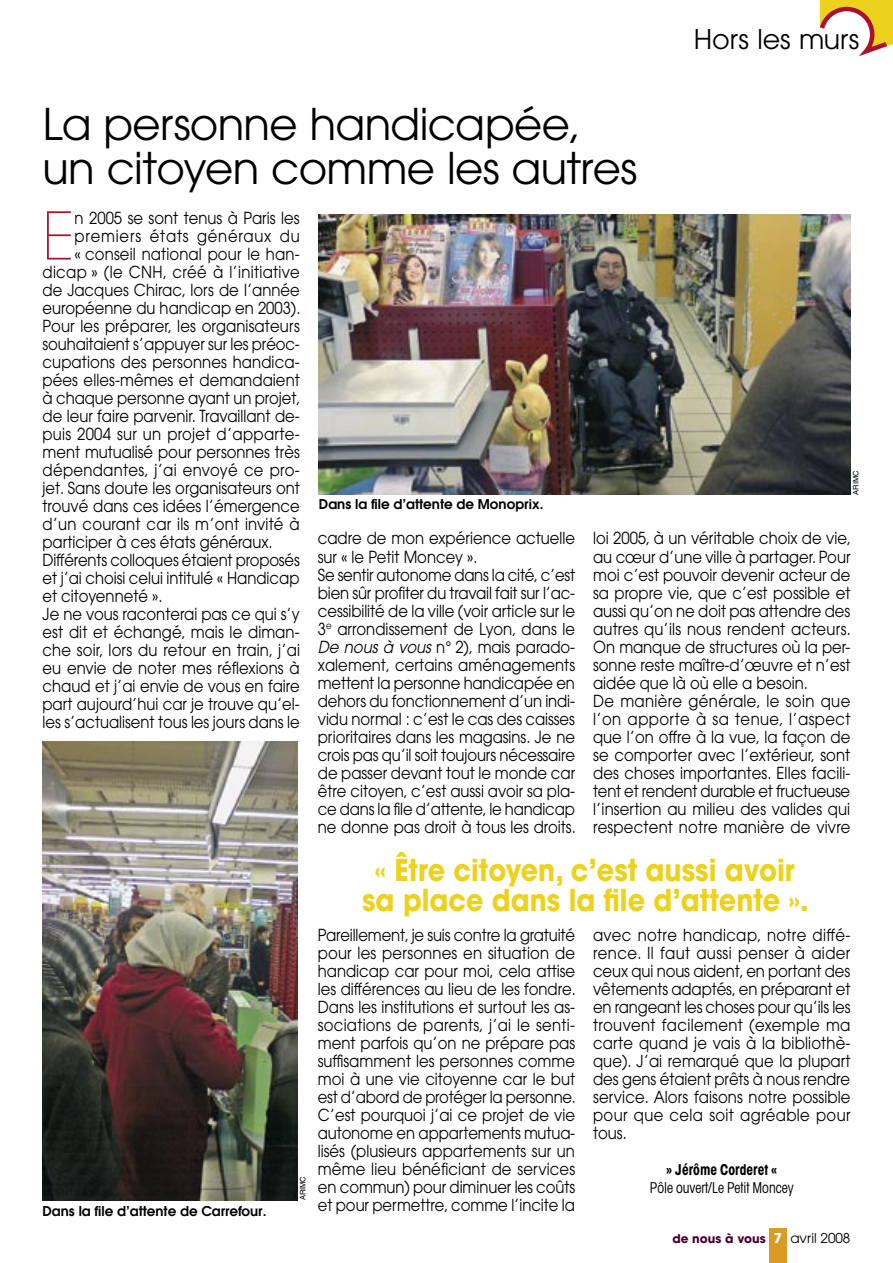
<style>
.page{position:relative;width:893px;height:1263px;background:#fff}
.page>*{position:absolute;margin:0;border:0;box-sizing:border-box;transform-origin:0 0}
.t1{font:200 65.1px "Avant Garde";color:#a9122a;scale:.9 1}
.t2{font:43.5px/43.5px "Avant Garde";letter-spacing:-.015em;color:#000}
.t3{font:700 30px/30px "Avant Garde";color:#ecd21c;text-align:center;scale:.9 1}
.t4{font:27px "Avant Garde";color:#000}
.t5{font:16.5px/18px "Avant Garde";color:#000;scale:.9 1}
.t6{font:16.5px "Avant Garde";letter-spacing:.02em;color:#000;scale:.9 1}
.t7{font:16.5px "Avant Garde";letter-spacing:.055em;color:#000;scale:.9 1}
.t8{font:condensed 15px "Avant Garde";color:#000;scale:.9 1}
.t9{font:700 condensed 15px "Avant Garde";color:#000;scale:.9 1}
.t10{font:600 13.5px "Avant Garde";color:#000}
.t11{font:700 12px "Avant Garde";color:#4b002e}
.t12{font:7.5px "Helvetica";color:#000}
.s1{font-style:italic}
.s2{font-size:13.5px;color:#fff}
.s3{font-weight:400;font-size:13.5px;color:#000}
</style>
<div class="page">
<div style="left:769px;top:1228px;width:17px;height:35px;background:#da9a23"></div>
<svg style="left:819px;top:0;width:74px;height:51px"></svg>
<img style="left:43px;top:741px;width:255px;height:459px">
<img style="left:319px;top:215px;width:531px;height:280px">
<h2 class="t2" style="left:43px;top:102px;width:596px">La personne handicapée, un citoyen comme les autres</h2>
<h3 class="t4" style="left:694px;top:22px;width:167px">Hors les murs</h3>
<h1 class="t1" style="left:43px;top:198px;width:37px">E</h1>
<p class="t5" style="left:75px;top:208px;width:252px">n 2005 se sont tenus à Paris les</p>
<p class="t7" style="left:75px;top:225px;width:252px">premiers états généraux du</p>
<p class="t5" style="left:75px;top:244px;width:252px">« conseil national pour le han-</p>
<p class="t6" style="left:43px;top:261px;width:287px">dicap » (le CNH, créé à l’initiative</p>
<p class="t5" style="left:43px;top:280px;width:287px">de Jacques Chirac, lors de l’année</p>
<p class="t5" style="left:43px;top:298px;width:288px">européenne du handicap en 2003).</p>
<p class="t5" style="left:43px;top:316px;width:287px">Pour les préparer, les organisateurs</p>
<p class="t5" style="left:43px;top:334px;width:287px">souhaitaient s’appuyer sur les préoc-</p>
<p class="t5" style="left:43px;top:352px;width:287px">cupations des personnes handica-</p>
<p class="t5" style="left:43px;top:370px;width:287px">pées elles-mêmes et demandaient</p>
<p class="t5" style="left:43px;top:388px;width:288px">à chaque personne ayant un projet,</p>
<p class="t5" style="left:43px;top:406px;width:287px">de leur faire parvenir. Travaillant de-</p>
<p class="t6" style="left:43px;top:423px;width:287px">puis 2004 sur un projet d’apparte-</p>
<p class="t5" style="left:43px;top:442px;width:287px">ment mutualisé pour personnes très</p>
<p class="t6" style="left:43px;top:459px;width:287px">dépendantes, j’ai envoyé ce pro-</p>
<p class="t5" style="left:43px;top:478px;width:287px">jet. Sans doute les organisateurs ont</p>
<p class="t5" style="left:43px;top:496px;width:287px">trouvé dans ces idées l’émergence</p>
<p class="t5" style="left:43px;top:514px;width:287px">d’un courant car ils m’ont invité à</p>
<p class="t5" style="left:43px;top:532px;width:257px">participer à ces états généraux.</p>
<p class="t5" style="left:43px;top:550px;width:287px">Différents colloques étaient proposés</p>
<p class="t5" style="left:43px;top:568px;width:287px">et j’ai choisi celui intitulé « Handicap</p>
<p class="t5" style="left:43px;top:586px;width:135px">et citoyenneté ».</p>
<p class="t5" style="left:43px;top:604px;width:287px">Je ne vous raconterai pas ce qui s’y</p>
<p class="t5" style="left:43px;top:622px;width:287px">est dit et échangé, mais le diman-</p>
<p class="t5" style="left:43px;top:640px;width:288px">che soir, lors du retour en train, j’ai</p>
<p class="t5" style="left:43px;top:658px;width:287px">eu envie de noter mes réflexions à</p>
<p class="t5" style="left:43px;top:676px;width:287px">chaud et j’ai envie de vous en faire</p>
<p class="t5" style="left:43px;top:694px;width:287px">part aujourd’hui car je trouve qu’el-</p>
<p class="t5" style="left:43px;top:712px;width:287px">les s’actualisent tous les jours dans le</p>
<p class="t10" style="left:43px;top:1202px;width:226px">Dans la file d’attente de Carrefour.</p>
<p class="t12" style="left:299px;top:1200px;width:26px;rotate:-90deg">ARIMC</p>
<p class="t10" style="left:319px;top:496px;width:226px">Dans la file d’attente de Monoprix.</p>
<p class="t5" style="left:318px;top:529px;width:288px">cadre de mon expérience actuelle sur « le Petit Moncey ».<br>Se sentir autonome dans la cité, c’est bien sûr profiter du travail fait sur l’ac&shy;cessibilité de la ville (voir article sur le 3<sup>e</sup> arrondissement de Lyon, dans le <span class="s1">De nous à vous</span> n° 2), mais parado&shy;xalement, certains aménagements mettent la personne handicapée en dehors du fonctionnement d’un indi&shy;vidu normal : c’est le cas des caisses prioritaires dans les magasins. Je ne crois pas qu’il soit toujours nécessaire de passer devant tout le monde car être citoyen, c’est aussi avoir sa pla&shy;ce dans la file d’attente, le handicap ne donne pas droit à tous les droits.</p>
<p class="t12" style="left:851px;top:495px;width:26px;rotate:-90deg">ARIMC</p>
<p class="t5" style="left:593px;top:529px;width:288px">loi 2005, à un véritable choix de vie, au cœur d’une ville à partager. Pour moi c’est pouvoir devenir acteur de sa propre vie, que c’est possible et aussi qu’on ne doit pas attendre des autres qu’ils nous rendent acteurs.<br>On manque de structures où la per&shy;sonne reste maître-d’œuvre et n’est aidée que là où elle a besoin.<br>De manière générale, le soin que l’on apporte à sa tenue, l’aspect que l’on offre à la vue, la façon de se comporter avec l’extérieur, sont des choses importantes. Elles facili&shy;tent et rendent durable et fructueuse l’insertion au milieu des valides qui respectent notre manière de vivre</p>
<h3 class="t3" style="left:362px;top:855px;width:497px">« Être citoyen, c’est aussi avoir sa place dans la file d’attente ».</h3>
<p class="t5" style="left:318px;top:925px;width:288px;text-align:justify">Pareillement, je suis contre la gratuité pour les personnes en situation de handicap car pour moi, cela attise les différences au lieu de les fondre.<br>Dans les institutions et surtout les as&shy;sociations de parents, j’ai le senti&shy;ment parfois qu’on ne prépare pas suffisamment les personnes comme moi à une vie citoyenne car le but est d’abord de protéger la personne.<br>C’est pourquoi j’ai ce projet de vie autonome en appartements mutua&shy;lisés (plusieurs appartements sur un même lieu bénéficiant de services en commun) pour diminuer les coûts et pour permettre, comme l’incite la</p>
<p class="t5" style="left:593px;top:925px;width:288px;text-align:justify">avec notre handicap, notre diffé&shy;rence. Il faut aussi penser à aider ceux qui nous aident, en portant des vêtements adaptés, en préparant et en rangeant les choses pour qu’ils les trouvent facilement (exemple ma carte quand je vais à la bibliothè&shy;que). J’ai remarqué que la plupart des gens étaient prêts à nous rendre service. Alors faisons notre possible pour que cela soit agréable pour tous.</p>
<p class="t9" style="left:666px;top:1159px;width:125px">» Jérôme Corderet «</p>
<p class="t8" style="left:650px;top:1178px;width:161px">Pôle ouvert/Le Petit Moncey</p>
<p class="t11" style="left:672px;top:1231px;width:180px">de nous à vous <span class="s2">7</span> <span class="s3">avril 2008</span></p>
</div>
